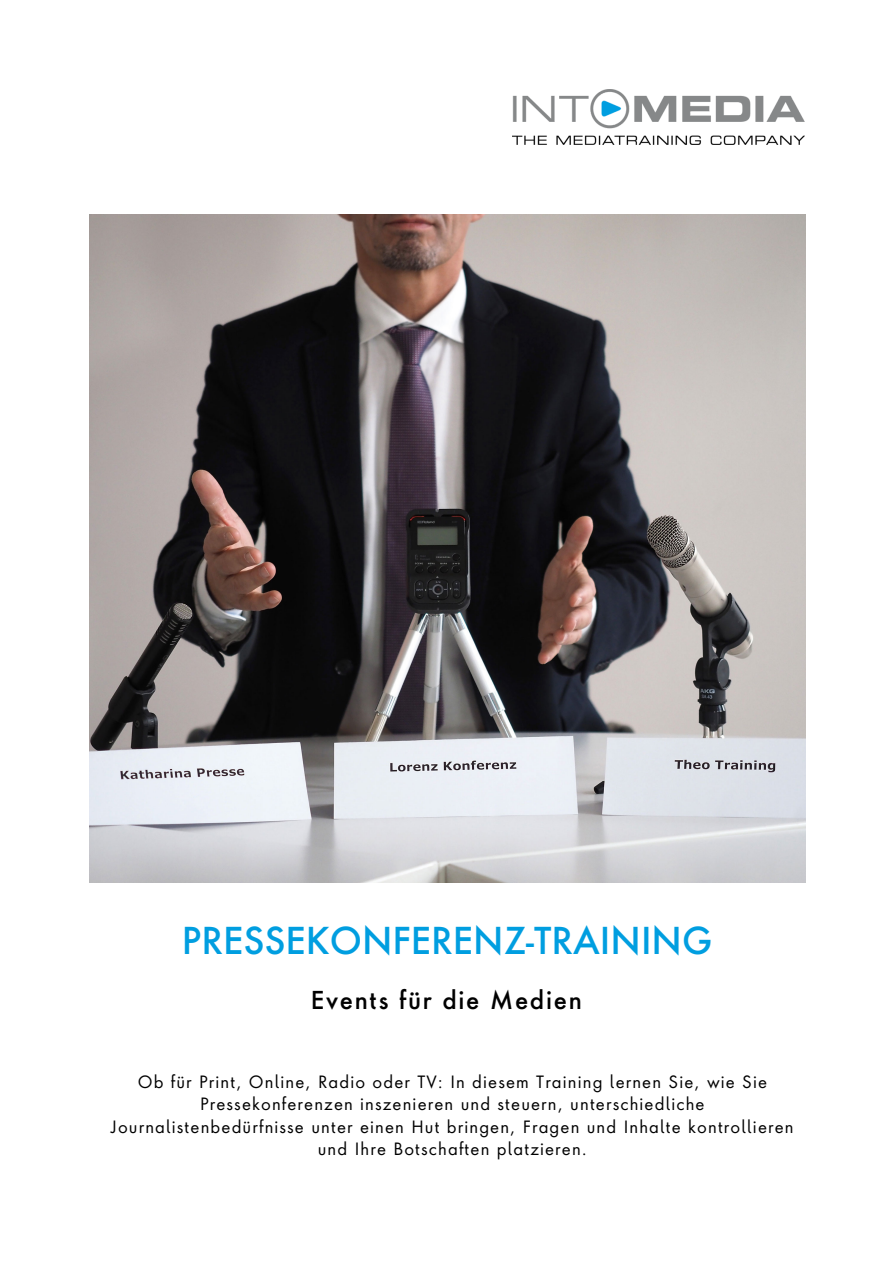
<style>
.page{position:relative;width:894px;height:1264px;background:#fff}
.page>*{position:absolute;margin:0;border:0;box-sizing:border-box;transform-origin:0 0}
.t1{font:500 36px "Futura Next";color:#009ee0}
.t2{font:500 24px "Futura Next";letter-spacing:.07em;color:#000}
.t3{font:16.5px/22.5px "Futura Next";letter-spacing:.07em;color:#000;text-align:center}
</style>
<div class="page">
<img style="left:89px;top:214px;width:715px;height:668px">
<img style="left:512px;top:89px;width:292px;height:56px">
<p class="t1" style="left:182px;top:926px;width:532px">PRESSEKONFERENZ-TRAINING</p>
<p class="t2" style="left:311px;top:990px;width:272px">Events für die Medien</p>
<p class="t3" style="left:111px;top:1072px;width:683px">Ob für Print, Online, Radio oder TV: In diesem Training lernen Sie, wie Sie Pressekonferenzen inszenieren und steuern, unterschiedliche Journalistenbedürfnisse unter einen Hut bringen, Fragen und Inhalte kontrollieren und Ihre Botschaften platzieren.</p>
</div>
